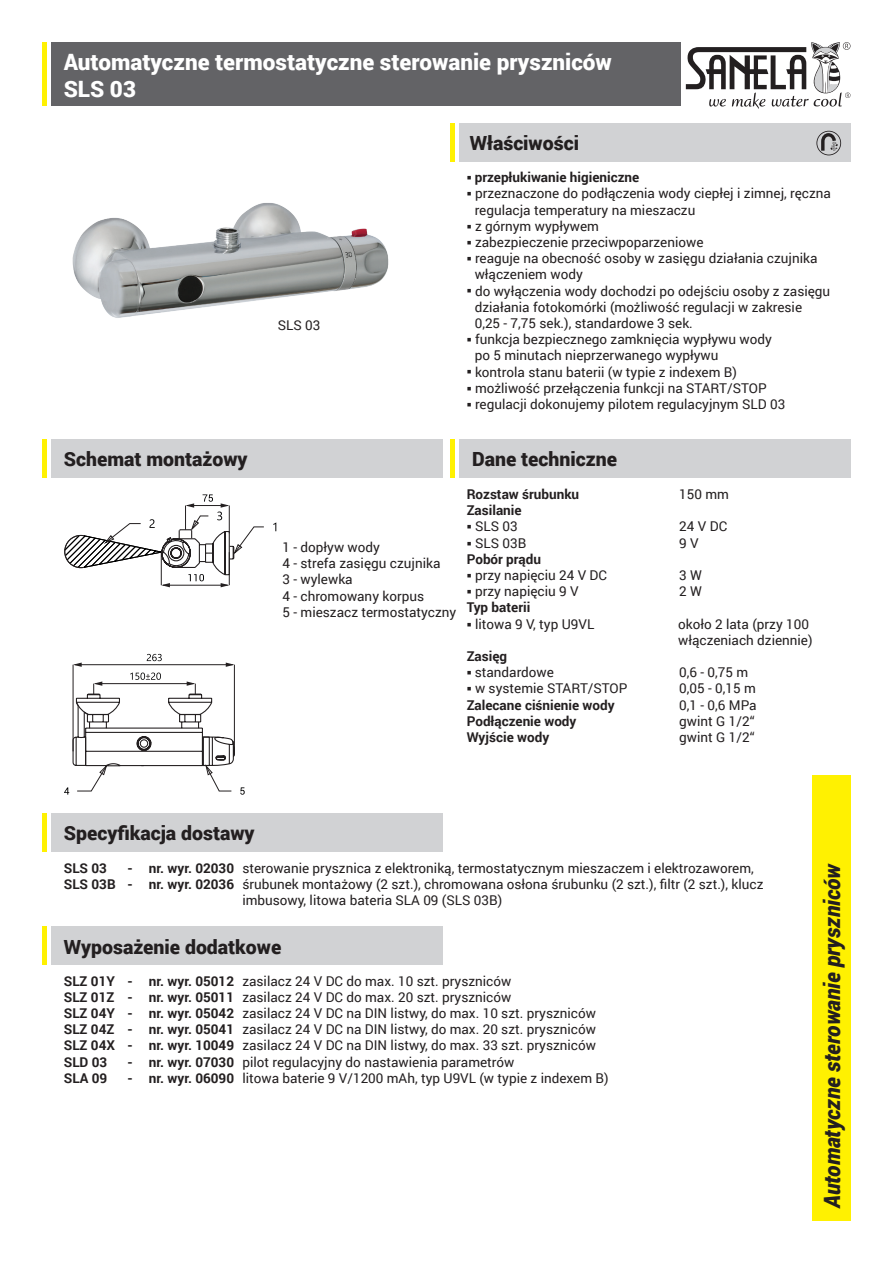
<style>
.page{position:relative;width:893px;height:1263px;background:#fff}
.page>*{position:absolute;margin:0;border:0;box-sizing:border-box;transform-origin:0 0}
.t1{font:900 22.5px "Roboto";color:#fff}
.t2{font:italic 900 22.5px "Roboto";letter-spacing:-.005em;color:#231f20;scale:.95 1}
.t3{font:900 19.5px "Roboto";color:#231f20}
.t4{font:13.5px/16.2px "Roboto";color:#231f20}
.t5{font:700 13.5px "Roboto";color:#231f20}
.s1{font-weight:700}
</style>
<div class="page">
<img style="left:72px;top:203px;width:317px;height:115px">
<div style="left:51px;top:43px;width:629px;height:63px;background:#636366"></div>
<div style="left:459px;top:123px;width:391px;height:39px;background:#d1d2d4"></div>
<div style="left:51px;top:439px;width:391px;height:38px;background:#d1d2d4"></div>
<div style="left:812px;top:775px;width:38px;height:445px;background:#fff101"></div>
<hr style="left:43px;top:43px;width:4px;height:63px;background:#fff101">
<hr style="left:43px;top:439px;width:4px;height:38px;background:#fff101">
<div style="left:459px;top:439px;width:391px;height:38px;background:#d1d2d4"></div>
<hr style="left:451px;top:439px;width:4px;height:38px;background:#fff101">
<hr style="left:451px;top:123px;width:4px;height:39px;background:#fff101">
<div style="left:51px;top:813px;width:391px;height:38px;background:#d1d2d4"></div>
<hr style="left:43px;top:813px;width:4px;height:38px;background:#fff101">
<div style="left:51px;top:926px;width:391px;height:38px;background:#d1d2d4"></div>
<hr style="left:43px;top:926px;width:4px;height:38px;background:#fff101">
<svg style="left:64px;top:654px;width:181px;height:141px"></svg>
<svg style="left:273px;top:522px;width:3px;height:9px"></svg>
<svg style="left:64px;top:494px;width:200px;height:93px"></svg>
<svg style="left:686px;top:42px;width:164px;height:67px"></svg>
<svg style="left:816px;top:131px;width:25px;height:24px"></svg>
<p class="t1" style="left:64px;top:46px;width:550px">Automatyczne termostatyczne sterowanie pryszniców</p>
<p class="t1" style="left:64px;top:73px;width:74px">SLS 03</p>
<p class="t3" style="left:470px;top:129px;width:111px">Właściwości</p>
<p class="t3" style="left:64px;top:445px;width:185px">Schemat montażowy</p>
<p class="t4" style="left:278px;top:316px;width:44px">SLS 03</p>
<p class="t5" style="left:467px;top:168px;width:174px">○ przepłukiwanie higieniczne</p>
<p class="t4" style="left:475px;top:185px;width:358px;text-indent:-8px">○ przeznaczone do podłączenia wody ciepłej i zimnej, ręczna regulacja temperatury na mieszaczu</p>
<p class="t4" style="left:467px;top:217px;width:134px">○ z górnym wypływem</p>
<p class="t4" style="left:467px;top:233px;width:238px">○ zabezpieczenie przeciwpoparzeniowe</p>
<p class="t4" style="left:467px;top:250px;width:352px">○ reaguje na obecność osoby w zasięgu działania czujnika</p>
<p class="t4" style="left:475px;top:266px;width:110px">włączeniem wody</p>
<p class="t4" style="left:475px;top:282px;width:357px;text-indent:-8px">○ do wyłączenia wody dochodzi po odejściu osoby z zasięgu działania fotokomórki (możliwość regulacji w zakresie</p>
<p class="t4" style="left:475px;top:314px;width:220px">0,25 - 7,75 sek.), standardowe 3 sek.</p>
<p class="t4" style="left:467px;top:331px;width:307px">○ funkcja bezpiecznego zamknięcia wypływu wody</p>
<p class="t4" style="left:475px;top:347px;width:245px">po 5 minutach nieprzerwanego wypływu</p>
<p class="t4" style="left:467px;top:363px;width:272px">○ kontrola stanu baterii (w typie z indexem B)</p>
<p class="t4" style="left:467px;top:379px;width:301px">○ możliwość przełączenia funkcji na START/STOP</p>
<p class="t4" style="left:467px;top:395px;width:320px">○ regulacji dokonujemy pilotem regulacyjnym SLD 03</p>
<p class="t4" style="left:283px;top:539px;width:99px">1 - dopływ wody</p>
<p class="t4" style="left:283px;top:555px;width:159px">4 - strefa zasięgu czujnika</p>
<p class="t4" style="left:283px;top:571px;width:72px">3 - wylewka</p>
<p class="t4" style="left:283px;top:587px;width:143px">4 - chromowany korpus</p>
<p class="t4" style="left:283px;top:603px;width:175px">5 - mieszacz termostatyczny</p>
<p class="t3" style="left:472px;top:445px;width:147px">Dane techniczne</p>
<p class="t5" style="left:467px;top:485px;width:114px">Rozstaw śrubunku</p>
<p class="t4" style="left:679px;top:486px;width:51px">150 mm</p>
<p class="t5" style="left:467px;top:501px;width:56px">Zasilanie</p>
<p class="t4" style="left:467px;top:518px;width:53px">○ SLS 03</p>
<p class="t4" style="left:679px;top:518px;width:49px">24 V DC</p>
<p class="t4" style="left:467px;top:534px;width:61px">○ SLS 03B</p>
<p class="t4" style="left:679px;top:534px;width:21px">9 V</p>
<p class="t5" style="left:467px;top:549px;width:76px">Pobór prądu</p>
<p class="t4" style="left:467px;top:567px;width:142px">○ przy napięciu 24 V DC</p>
<p class="t4" style="left:679px;top:567px;width:24px">3 W</p>
<p class="t4" style="left:467px;top:583px;width:113px">○ przy napięciu 9 V</p>
<p class="t4" style="left:679px;top:583px;width:24px">2 W</p>
<p class="t5" style="left:467px;top:598px;width:65px">Typ baterii</p>
<p class="t4" style="left:467px;top:615px;width:129px">○ litowa 9 V, typ U9VL</p>
<p class="t4" style="left:678px;top:615px;width:132px">około 2 lata (przy 100</p>
<p class="t4" style="left:678px;top:631px;width:136px">włączeniach dziennie)</p>
<p class="t5" style="left:467px;top:647px;width:42px">Zasięg</p>
<p class="t4" style="left:467px;top:664px;width:89px">○ standardowe</p>
<p class="t4" style="left:679px;top:664px;width:70px">0,6 - 0,75 m</p>
<p class="t4" style="left:467px;top:680px;width:162px">○ w systemie START/STOP</p>
<p class="t4" style="left:679px;top:680px;width:78px">0,05 - 0,15 m</p>
<p class="t5" style="left:467px;top:695px;width:150px">Zalecane ciśnienie wody</p>
<p class="t4" style="left:679px;top:696px;width:79px">0,1 - 0,6 MPa</p>
<p class="t5" style="left:467px;top:711px;width:111px">Podłączenie wody</p>
<p class="t4" style="left:679px;top:712px;width:77px">gwint G 1/2“</p>
<p class="t5" style="left:467px;top:728px;width:84px">Wyjście wody</p>
<p class="t4" style="left:679px;top:729px;width:77px">gwint G 1/2“</p>
<p class="t3" style="left:64px;top:819px;width:192px">Specyfikacja dostawy</p>
<p class="t5" style="left:64px;top:859px;width:45px">SLS 03</p>
<p class="t4" style="left:128px;top:859px;width:628px"><span class="s1">- nr. wyr. 02030</span> sterowanie prysznica z elektroniką, termostatycznym mieszaczem i elektrozaworem,</p>
<p class="t4" style="left:64px;top:876px;width:701px"><span class="s1">SLS 03B - nr. wyr. 02036</span> śrubunek montażowy (2 szt.), chromowana osłona śrubunku (2 szt.), filtr (2 szt.), klucz</p>
<p class="t4" style="left:242px;top:892px;width:261px">imbusowy, litowa bateria SLA 09 (SLS 03B)</p>
<p class="t3" style="left:64px;top:933px;width:219px">Wyposażenie dodatkowe</p>
<p class="t4" style="left:64px;top:972px;width:449px"><span class="s1">SLZ 01Y - nr. wyr. 05012</span> zasilacz 24 V DC do max. 10 szt. pryszniców</p>
<p class="t4" style="left:64px;top:988px;width:449px"><span class="s1">SLZ 01Z - nr. wyr. 05011</span> zasilacz 24 V DC do max. 20 szt. pryszniców</p>
<p class="t4" style="left:64px;top:1004px;width:534px"><span class="s1">SLZ 04Y - nr. wyr. 05042</span> zasilacz 24 V DC na DIN listwy, do max. 10 szt. pryszniców</p>
<p class="t4" style="left:64px;top:1021px;width:534px"><span class="s1">SLZ 04Z - nr. wyr. 05041</span> zasilacz 24 V DC na DIN listwy, do max. 20 szt. pryszniców</p>
<p class="t4" style="left:64px;top:1037px;width:534px"><span class="s1">SLZ 04X - nr. wyr. 10049</span> zasilacz 24 V DC na DIN listwy, do max. 33 szt. pryszniców</p>
<p class="t5" style="left:64px;top:1052px;width:45px">SLD 03</p>
<p class="t4" style="left:128px;top:1053px;width:388px"><span class="s1">- nr. wyr. 07030</span> pilot regulacyjny do nastawienia parametrów</p>
<p class="t5" style="left:64px;top:1068px;width:45px">SLA 09</p>
<p class="t4" style="left:128px;top:1069px;width:483px"><span class="s1">- nr. wyr. 06090</span> litowa baterie 9 V/1200 mAh, typ U9VL (w typie z indexem B)</p>
<p class="t2" style="left:816px;top:1208px;width:364px;rotate:-90deg">Automatyczne sterowanie pryszniców</p>
</div>
